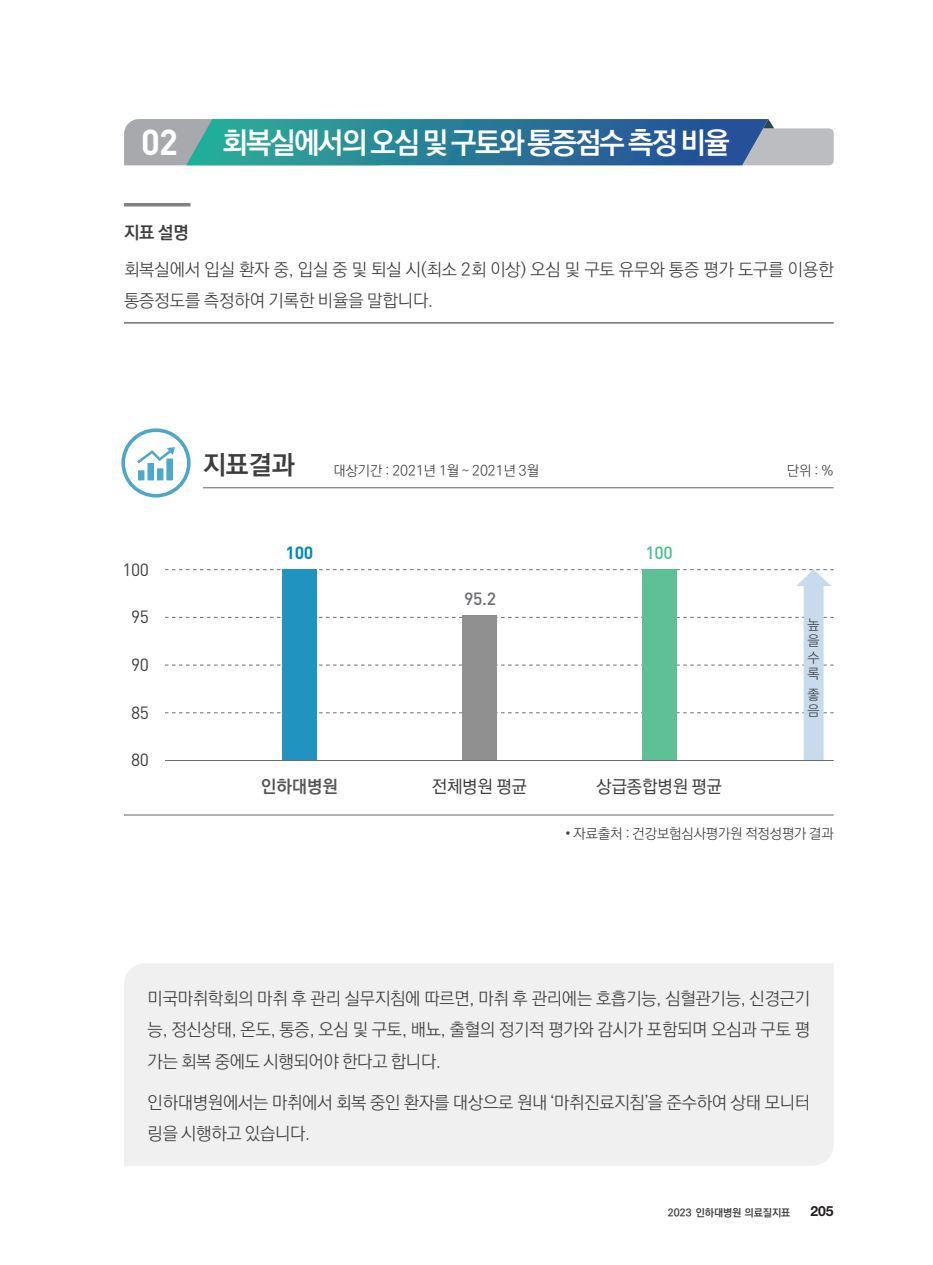
<style>
.page{position:relative;width:933px;height:1265px;background:#fff}
.page>*{position:absolute;margin:0;border:0;box-sizing:border-box;transform-origin:0 0}
.t1{font:700 29.75px "Ko Pub World Dotum";letter-spacing:-.05em;color:#fff}
.t2{font:700 26.25px "Ko Pub World Dotum";color:#3e3e3f}
.t3{font:300 17.5px/31.5px "Ko Pub World Dotum";letter-spacing:-.01em;color:#3e3e3f}
.t4{font:500 17.5px "Ko Pub World Dotum";color:#3e3e3f}
.t5{font:17.5px "DIN Pro";letter-spacing:-.02em;color:#3e3e3f}
.t6{font:700 17.5px "Ko Pub World Dotum";color:#545557}
.t7{font:700 17.5px "Ko Pub World Dotum";color:#3e3e3f}
.t8{font:500 17.5px "DIN Pro";color:#6c6d70}
.t9{font:700 17.5px "DIN Pro";color:#008abb}
.t10{font:500 17.5px "DIN Pro";color:#4cbd90}
.t11{font:300 14px/16.3px "Ko Pub World Dotum";color:#3e3e3f;text-align:justify}
.t12{font:700 14px "Helvetica Neue";color:#231f20}
.t13{font:700 10.5px "Ko Pub World Dotum";color:#3e3e3f}
.s1{font-family:"DIN Pro";font-size:35.7px}
</style>
<div class="page">
<div style="left:124px;top:963px;width:709px;height:203px;background:#f0f0f0"></div>
<svg style="left:124px;top:203px;width:66px;height:4px"></svg>
<hr style="left:203px;top:487px;width:630px;height:1px;background:#808285">
<div style="left:121px;top:428px;width:70px;height:70px;border:4px solid #0082b5;border-radius:50%"></div>
<svg style="left:137px;top:447px;width:38px;height:33px"></svg>
<hr style="left:124px;top:814px;width:709px;height:2px;background:#808285">
<svg style="left:165px;top:569px;width:668px;height:191px"></svg>
<hr style="left:124px;top:322px;width:709px;height:2px;background:#808285">
<hr style="left:165px;top:760px;width:668px;height:1px;background:#6c6d70">
<svg style="left:124px;top:119px;width:709px;height:46px;background:#47879f"></svg>
<h1 class="t1" style="left:141px;top:121px;width:590px"><span class="s1">02</span> 회복실에서의 오심 및 구토와 통증점수 측정 비율</h1>
<p class="t7" style="left:124px;top:220px;width:66px">지표 설명</p>
<p class="t3" style="left:124px;top:254px;width:711px">회복실에서 입실 환자 중, 입실 중 및 퇴실 시(최소 2회 이상) 오심 및 구토 유무와 통증 평가 도구를 이용한 통증정도를 측정하여 기록한 비율을 말합니다.</p>
<p class="t5" style="left:122px;top:558px;width:28px">100</p>
<p class="t5" style="left:131px;top:605px;width:19px">95</p>
<p class="t5" style="left:131px;top:653px;width:19px">90</p>
<p class="t5" style="left:131px;top:700px;width:19px">85</p>
<p class="t5" style="left:131px;top:748px;width:19px">80</p>
<h2 class="t2" style="left:203px;top:446px;width:93px">지표결과</h2>
<p class="t11" style="left:333px;top:463px;width:207px">대상기간 : 2021년 1월 ~ 2021년 3월</p>
<p class="t11" style="left:787px;top:463px;width:48px">단위 : %</p>
<p class="t9" style="left:285px;top:541px;width:29px">100</p>
<p class="t10" style="left:645px;top:541px;width:29px">100</p>
<p class="t8" style="left:464px;top:587px;width:33px">95.2</p>
<p class="t11" style="left:807px;top:617px;width:13px">높 을 수 록</p>
<p class="t11" style="left:807px;top:687px;width:13px">좋 음</p>
<p class="t6" style="left:261px;top:774px;width:78px">인하대병원</p>
<p class="t4" style="left:432px;top:775px;width:97px">전체병원 평균</p>
<p class="t4" style="left:596px;top:775px;width:127px">상급종합병원 평균</p>
<p class="t11" style="left:565px;top:826px;width:270px">• 자료출처 : 건강보험심사평가원 적정성평가 결과</p>
<p class="t3" style="left:148px;top:983px;width:664px;text-align:justify">미국마취학회의 마취 후 관리 실무지침에 따르면, 마취 후 관리에는 호흡기능, 심혈관기능, 신경근기 능, 정신상태, 온도, 통증, 오심 및 구토, 배뇨, 출혈의 정기적 평가와 감시가 포함되며 오심과 구토 평 가는 회복 중에도 시행되어야 한다고 합니다.</p>
<p class="t3" style="left:148px;top:1087px;width:664px">인하대병원에서는 마취에서 회복 중인 환자를 대상으로 원내 ‘마취진료지침’을 준수하여 상태 모니터 링을 시행하고 있습니다.</p>
<p class="t13" style="left:668px;top:1205px;width:124px">2023 인하대병원 의료질지표</p>
<p class="t12" style="left:810px;top:1203px;width:25px">205</p>
</div>
